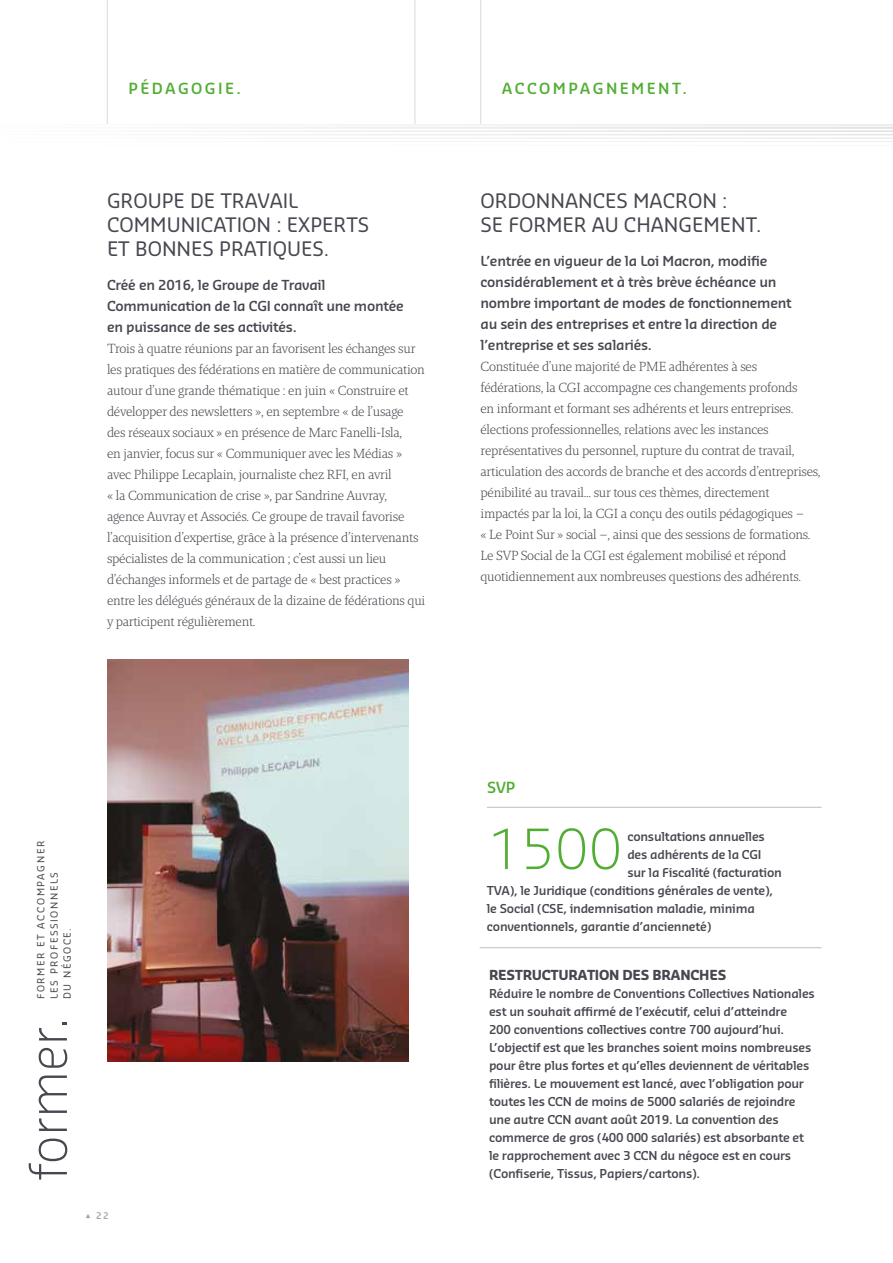
<style>
.page{position:relative;width:893px;height:1263px;background:#fff}
.page>*{position:absolute;margin:0;border:0;box-sizing:border-box;transform-origin:0 0}
.t1{font:300 54px "Sansa Pro";color:#52ae32}
.t2{font:300 50.85px "Sansa Pro";color:#48464f}
.t3{font:19.5px/24px "Sansa Pro";color:#48464f}
.t4{font:600 15px "Sansa Pro";letter-spacing:.16em;color:#52ae32}
.t5{font:300 13.5px/21px "Brando";letter-spacing:-.02em;color:#48464f}
.t6{font:600 13.5px/21px "Sansa Pro";letter-spacing:-.02em;color:#48464f}
.t7{font:700 13.5px "Sansa Pro";letter-spacing:-.02em;color:#48464f}
.t8{font:600 12px/18px "Sansa Pro";letter-spacing:-.02em;color:#48464f}
.t9{font:9.6px/13.2px "Sansa Pro";letter-spacing:.16em;color:#48464f}
.t10{font:600 9px "Sansa Pro";color:#a3a2ab}
</style>
<div class="page">
<svg style="left:106px;top:16px;width:787px;height:126px"></svg>
<hr style="left:480px;top:0;width:1px;height:124px;background:#dad9de">
<hr style="left:107px;top:0;width:1px;height:124px;background:#dad9de">
<hr style="left:415px;top:0;width:1px;height:124px;background:#dad9de">
<img style="left:107px;top:659px;width:302px;height:403px">
<hr style="left:487px;top:807px;width:334px;height:1px;background:#bebdc5">
<hr style="left:480px;top:947px;width:341px;height:1px;background:#bebdc5">
<p class="t4" style="left:128px;top:78px;width:114px">PÉDAGOGIE.</p>
<p class="t4" style="left:502px;top:78px;width:187px">ACCOMPAGNEMENT.</p>
<h3 class="t3" style="left:107px;top:188px;width:264px">GROUPE DE TRAVAIL<br>COMMUNICATION : EXPERTS<br>ET BONNES PRATIQUES.</h3>
<p class="t6" style="left:107px;top:274px;width:298px">Créé en 2016, le Groupe de Travail<br>Communication de la CGI connaît une montée en puissance de ses activités.</p>
<p class="t5" style="left:107px;top:338px;width:320px">Trois à quatre réunions par an favorisent les échanges sur les pratiques des fédérations en matière de communication autour d’une grande thématique : en juin « Construire et développer des newsletters », en septembre « de l’usage des réseaux sociaux » en présence de Marc Fanelli-Isla,<br>en janvier, focus sur « Communiquer avec les Médias » avec Philippe Lecaplain, journaliste chez RFI, en avril<br>« la Communication de crise », par Sandrine Auvray, agence Auvray et Associés. Ce groupe de travail favorise l’acquisition d’expertise, grâce à la présence d’intervenants spécialistes de la communication ; c’est aussi un lieu d’échanges informels et de partage de « best practices » entre les délégués généraux de la dizaine de fédérations qui y participent régulièrement.</p>
<h3 class="t3" style="left:480px;top:188px;width:282px">ORDONNANCES MACRON :<br>SE FORMER AU CHANGEMENT.</h3>
<p class="t6" style="left:480px;top:250px;width:313px">L’entrée en vigueur de la Loi Macron, modifie considérablement et à très brève échéance un nombre important de modes de fonctionnement au sein des entreprises et entre la direction de l’entreprise et ses salariés.</p>
<p class="t5" style="left:480px;top:356px;width:342px">Constituée d’une majorité de PME adhérentes à ses fédérations, la CGI accompagne ces changements profonds<br>en informant et formant ses adhérents et leurs entreprises. élections professionnelles, relations avec les instances représentatives du personnel, rupture du contrat de travail, articulation des accords de branche et des accords d’entreprises, pénibilité au travail… sur tous ces thèmes, directement impactés par la loi, la CGI a conçu des outils pédagogiques –<br>« Le Point Sur » social –, ainsi que des sessions de formations.<br>Le SVP Social de la CGI est également mobilisé et répond quotidiennement aux nombreuses questions des adhérents.</p>
<p class="t9" style="left:34px;top:999px;width:160px;rotate:-90deg">FORMER ET ACCOMPAGNER<br>LES PROFESSIONNELS<br>DU NÉGOCE.</p>
<h2 class="t2" style="left:14px;top:1181px;width:166px;rotate:-90deg">former.</h2>
<p class="t10" style="left:96px;top:1210px;width:14px">22</p>
<p class="t4" style="left:487px;top:778px;width:30px">SVP</p>
<h1 class="t1" style="left:487px;top:813px;width:136px">1500</h1>
<p class="t8" style="left:627px;top:827px;width:139px">consultations annuelles</p>
<p class="t8" style="left:627px;top:845px;width:136px">des adhérents de la CGI</p>
<p class="t8" style="left:627px;top:863px;width:156px">sur la Fiscalité (facturation</p>
<p class="t8" style="left:487px;top:881px;width:288px">TVA), le Juridique (conditions générales de vente),</p>
<p class="t8" style="left:487px;top:899px;width:269px">le Social (CSE, indemnisation maladie, minima</p>
<p class="t8" style="left:487px;top:917px;width:226px">conventionnels, garantie d’ancienneté)</p>
<p class="t7" style="left:489px;top:966px;width:239px">RESTRUCTURATION DES BRANCHES</p>
<p class="t8" style="left:489px;top:984px;width:327px">Réduire le nombre de Conventions Collectives Nationales est un souhait affirmé de l’exécutif, celui d’atteindre<br>200 conventions collectives contre 700 aujourd’hui.<br>L’objectif est que les branches soient moins nombreuses pour être plus fortes et qu’elles deviennent de véritables filières. Le mouvement est lancé, avec l’obligation pour toutes les CCN de moins de 5000 salariés de rejoindre une autre CCN avant août 2019. La convention des commerce de gros (400 000 salariés) est absorbante et le rapprochement avec 3 CCN du négoce est en cours (Confiserie, Tissus, Papiers/cartons).</p>
</div>
